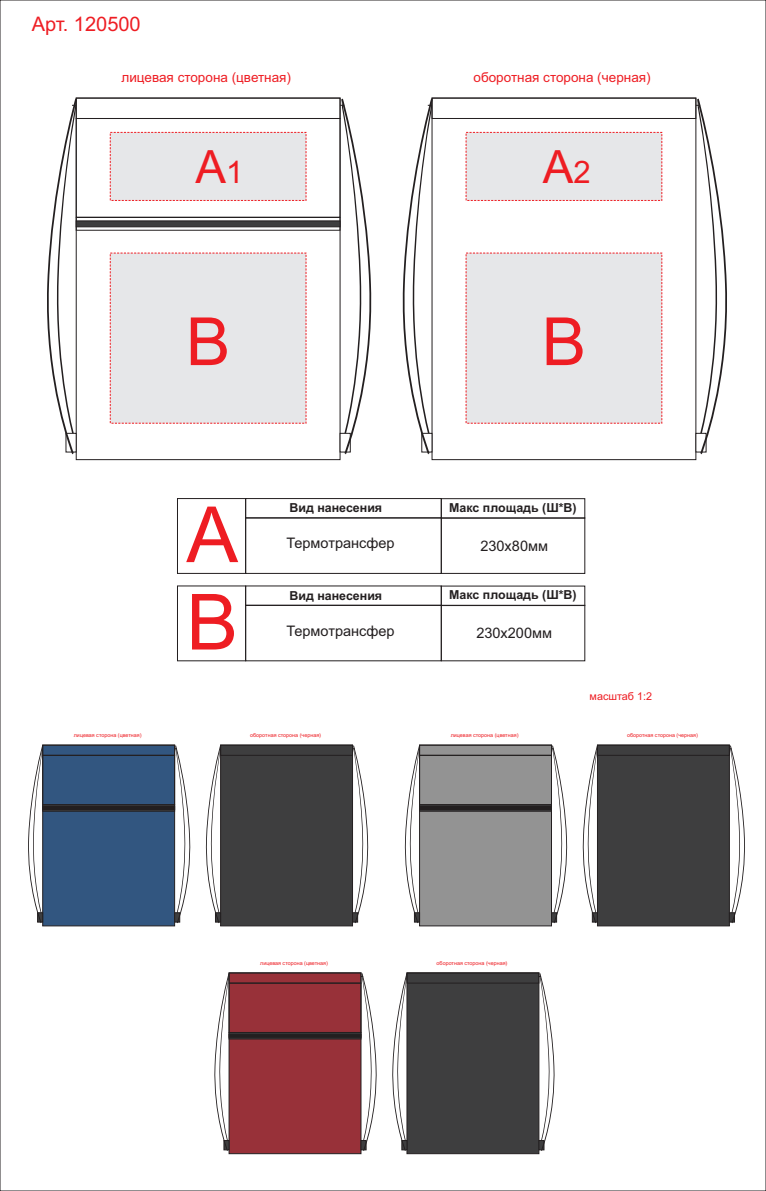
<style>
.page{position:relative;width:766px;height:1191px;background:#fff}
.page>*{position:absolute;margin:0;border:0;box-sizing:border-box;transform-origin:0 0}
.t1{font:105.72px "Arial";color:#ee1d23}
.t2{font:77.52px/87.4px "Arial";color:#ee1d23}
.t3{font:66.45px "Arial";color:#ee1d23}
.t4{font:45.84px "Arial";color:#ee1d23}
.t5{font:20.01px "Arial";color:#ee1d23}
.t6{font:14.55px "Arial";color:#231f20}
.t7{font:13.5px "Arial";color:#ee1d23}
.t8{font:700 12.39px "Arial";color:#231f20}
.t9{font:10.8px "Arial";color:#ee1d23}
.t10{font:5.4px "Arial";color:#ee1d23}
.s1{font-size:31.02px}
</style>
<div class="page">
<div style="left:245px;top:498px;width:196px;height:20px;border:1px solid #231f20"></div>
<div style="left:177px;top:498px;width:69px;height:75px;border:1px solid #231f20"></div>
<div style="left:177px;top:586px;width:69px;height:75px;border:1px solid #231f20"></div>
<div style="left:441px;top:498px;width:144px;height:20px;border:1px solid #231f20"></div>
<div style="left:245px;top:517px;width:196px;height:56px;border:1px solid #231f20"></div>
<div style="left:245px;top:605px;width:196px;height:56px;border:1px solid #231f20"></div>
<div style="left:441px;top:517px;width:144px;height:56px;border:1px solid #231f20"></div>
<div style="left:441px;top:605px;width:144px;height:56px;border:1px solid #231f20"></div>
<div style="left:76px;top:98px;width:264px;height:21px;border:1px solid #231f20"></div>
<div style="left:432px;top:98px;width:263px;height:21px;border:1px solid #231f20"></div>
<svg style="left:47px;top:99px;width:325px;height:355px"></svg>
<svg style="left:402px;top:99px;width:325px;height:355px"></svg>
<svg style="left:28px;top:745px;width:163px;height:181px"></svg>
<svg style="left:404px;top:745px;width:164px;height:181px"></svg>
<svg style="left:214px;top:972px;width:163px;height:181px"></svg>
<svg style="left:205px;top:745px;width:164px;height:181px"></svg>
<svg style="left:582px;top:745px;width:163px;height:181px"></svg>
<svg style="left:392px;top:972px;width:163px;height:181px"></svg>
<h3 class="t5" style="left:32px;top:17px;width:110px">Арт. 120500</h3>
<h3 class="t7" style="left:121px;top:72px;width:171px">лицевая сторона (цветная)</h3>
<h3 class="t7" style="left:473px;top:72px;width:178px">оборотная сторона (черная)</h3>
<h3 class="t4" style="left:195px;top:149px;width:49px">А<span class="s1">1</span></h3>
<h3 class="t4" style="left:542px;top:149px;width:49px">А<span class="s1">2</span></h3>
<h1 class="t1" style="left:172px;top:249px;width:72px">А</h1>
<h1 class="t1" style="left:527px;top:249px;width:72px">А</h1>
<h3 class="t3" style="left:186px;top:317px;width:46px">В</h3>
<h3 class="t3" style="left:541px;top:317px;width:46px">В</h3>
<h2 class="t2" style="left:186px;top:498px;width:53px">А<br>В</h2>
<h3 class="t8" style="left:289px;top:503px;width:94px">Вид нанесения</h3>
<h3 class="t6" style="left:286px;top:538px;width:110px">Термотрансфер</h3>
<h3 class="t8" style="left:289px;top:591px;width:94px">Вид нанесения</h3>
<h3 class="t6" style="left:286px;top:625px;width:110px">Термотрансфер</h3>
<h3 class="t8" style="left:449px;top:502px;width:129px">Макс площадь (Ш*В)</h3>
<h3 class="t6" style="left:480px;top:540px;width:69px">230х80мм</h3>
<h3 class="t8" style="left:449px;top:590px;width:129px">Макс площадь (Ш*В)</h3>
<h3 class="t6" style="left:476px;top:627px;width:77px">230х200мм</h3>
<h3 class="t9" style="left:589px;top:692px;width:64px">масштаб 1:2</h3>
<p class="t10" style="left:250px;top:733px;width:72px">оборотная сторона (черная)</p>
<p class="t10" style="left:627px;top:733px;width:72px">оборотная сторона (черная)</p>
<p class="t10" style="left:74px;top:733px;width:69px">лицевая сторона (цветная)</p>
<p class="t10" style="left:450px;top:733px;width:69px">лицевая сторона (цветная)</p>
<p class="t10" style="left:260px;top:961px;width:69px">лицевая сторона (цветная)</p>
<p class="t10" style="left:436px;top:961px;width:72px">оборотная сторона (черная)</p>
</div>
